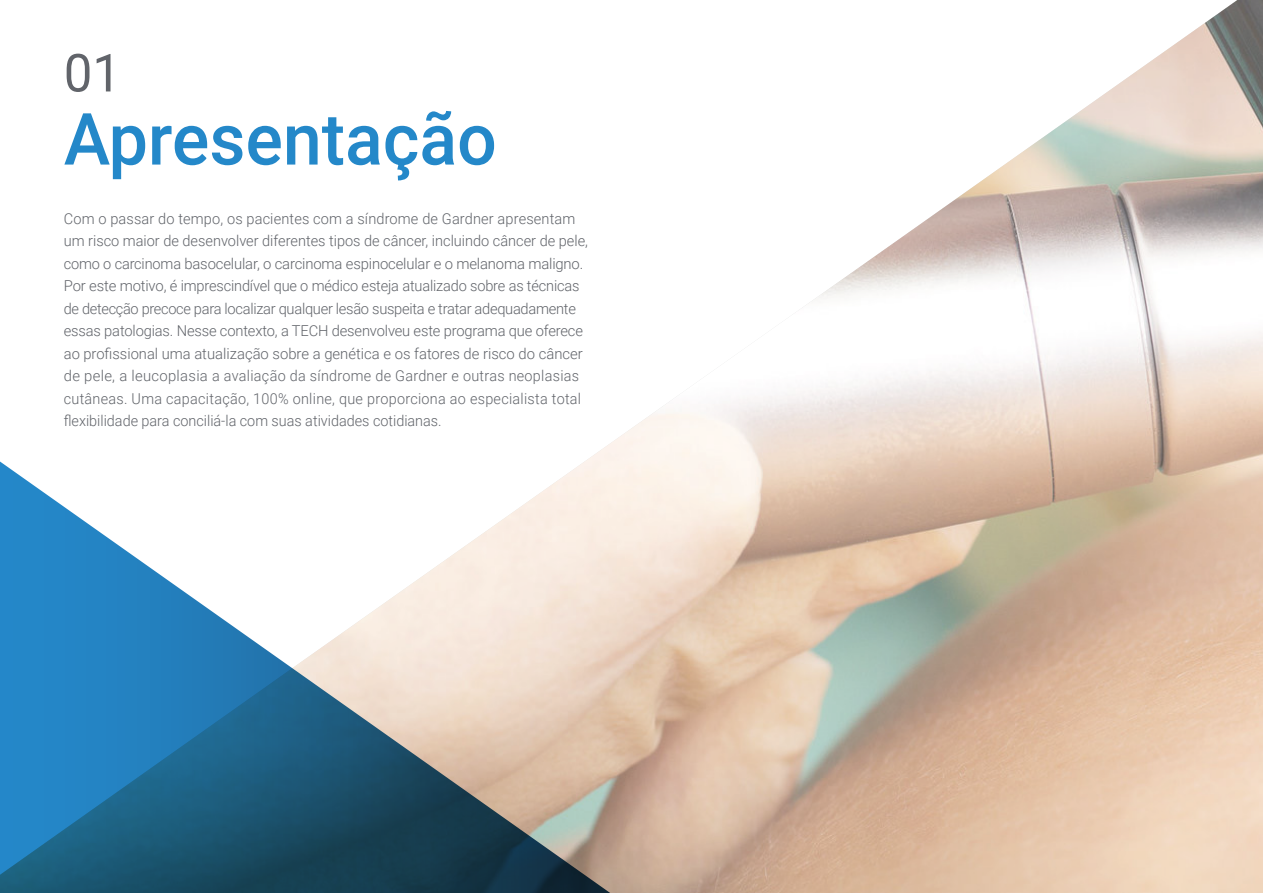
<style>
.page{position:relative;width:1263px;height:893px;background:#fff}
.page>*{position:absolute;margin:0;border:0;box-sizing:border-box;transform-origin:0 0}
.t1{font:500 72px "Roboto";color:#2488c9}
.t2{font:52.5px "Roboto";color:#61646a}
.t3{font:300 15px/22.5px "Roboto";color:#61646a}
</style>
<div class="page">
<img style="left:607px;top:0;width:656px;height:893px">
<svg style="left:0;top:446px;width:640px;height:447px"></svg>
<h2 class="t2" style="left:64px;top:36px;width:59px">01</h2>
<h1 class="t1" style="left:64px;top:89px;width:435px">Apresentação</h1>
<p class="t3" style="left:64px;top:207px;width:526px">Com o passar do tempo, os pacientes com a síndrome de Gardner apresentam um risco maior de desenvolver diferentes tipos de câncer, incluindo câncer de pele, como o carcinoma basocelular, o carcinoma espinocelular e o melanoma maligno.<br>Por este motivo, é imprescindível que o médico esteja atualizado sobre as técnicas de detecção precoce para localizar qualquer lesão suspeita e tratar adequadamente essas patologias. Nesse contexto, a TECH desenvolveu este programa que oferece ao profissional uma atualização sobre a genética e os fatores de risco do câncer de pele, a leucoplasia a avaliação da síndrome de Gardner e outras neoplasias cutâneas. Uma capacitação, 100% online, que proporciona ao especialista total flexibilidade para conciliá-la com suas atividades cotidianas.</p>
</div>
